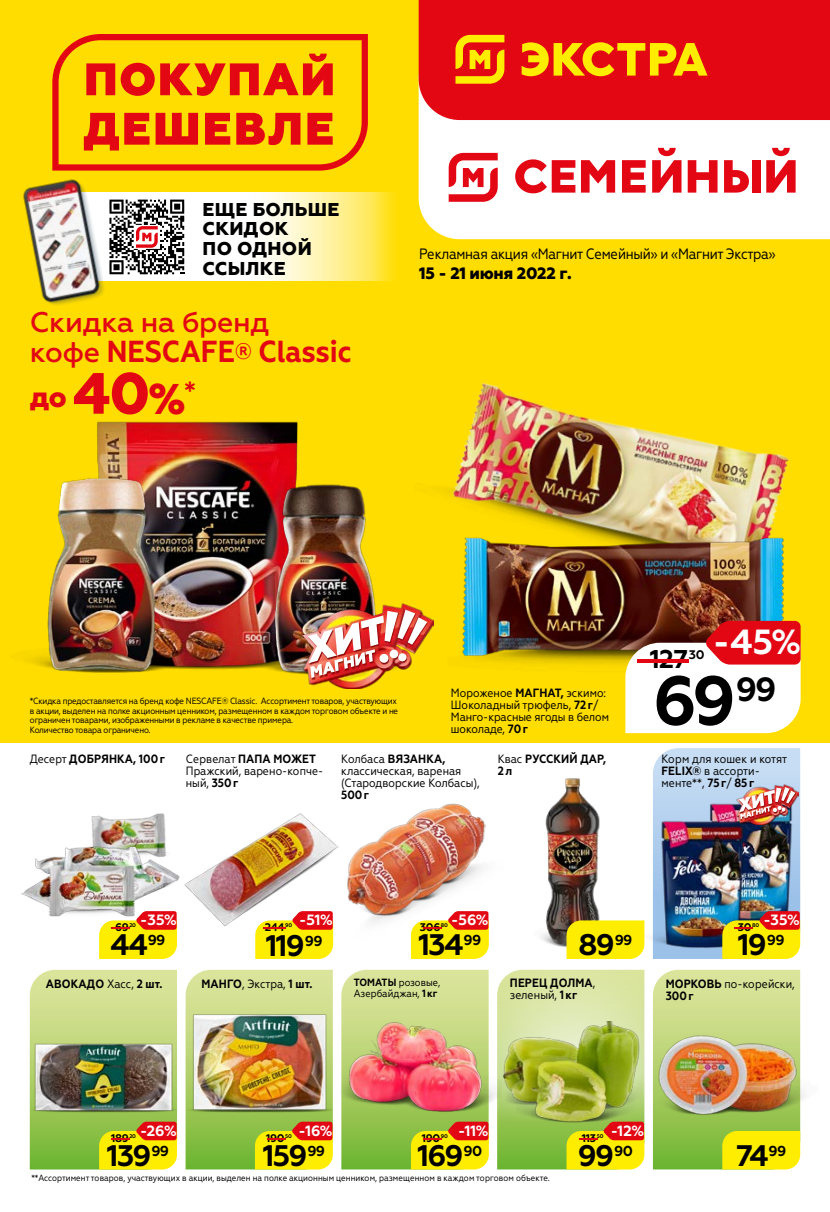
<style>
.page{position:relative;width:830px;height:1212px;background:#fff}
.page>*{position:absolute;margin:0;border:0;box-sizing:border-box;transform-origin:0 0}
.t1{font:700 69px "Geometria";color:#000}
.t2{font:700 34.95px "Geometria";color:#fff}
.t3{font:700 30.45px "Geometria Narrow";color:#e30613}
.t4{font:700 29.7px "Geometria";letter-spacing:-.055em;color:#000}
.t5{font:500 28.5px "Geometria";letter-spacing:-.01em;color:#e30613}
.t6{font:800 28.5px "Geometria";color:#e30613}
.t7{font:700 25.65px "Geometria";color:#000}
.t8{font:800 18.6px/19.6px "Geometria";letter-spacing:.02em;color:#000}
.t9{font:800 16.5px "Geometria";letter-spacing:-.02em;color:#000}
.t10{font:15px "Geometria Narrow";letter-spacing:-.02em;color:#000}
.t11{font:700 14.85px "Geometria";color:#fff}
.t12{font:700 12.45px "Geometria";color:#000}
.t13{font:12px/12px "Geometria Narrow";color:#000}
.t14{font:700 12px/12px "Geometria Narrow";letter-spacing:.01em;color:#000}
.t15{font:700 11.1px "Geometria";letter-spacing:-.03em;color:#000}
.t16{font:10.5px/10.5px "Geometria Narrow";color:#000}
.t17{font:9px/9.8px "Geometria Narrow";letter-spacing:-.02em;color:#000}
.t18{font:9px "Geometria Narrow";color:#000}
.s1{font-family:"Geometria";font-weight:500;font-size:28.5px}
.s2{font-size:22.5px}
.s3{font-size:58.05px}
.s4{font-size:42.9px}
.s5{font-weight:700}
.s6{font-size:25.65px;color:#e30613}
.s7{font-weight:400}
.s8{color:#e30613}
</style>
<div class="page">
<div style="left:0;top:0;width:829px;height:743px;background:#fd0"></div>
<div style="left:418px;top:120px;width:411px;height:119px;background:#fff"></div>
<div style="left:751px;top:160px;width:9px;height:33px;background:#e30613"></div>
<svg style="left:723px;top:160px;width:25px;height:33px"></svg>
<svg style="left:687px;top:160px;width:30px;height:33px"></svg>
<svg style="left:621px;top:160px;width:24px;height:33px"></svg>
<svg style="left:515px;top:159px;width:100px;height:34px;background:#ee7178"></svg>
<svg style="left:765px;top:148px;width:30px;height:45px"></svg>
<svg style="left:651px;top:148px;width:30px;height:45px"></svg>
<svg style="left:448px;top:153px;width:49px;height:49px;background:#ef767d"></svg>
<div style="left:418px;top:0;width:411px;height:120px;background:#e30613"></div>
<svg style="left:521px;top:42px;width:186px;height:34px"></svg>
<svg style="left:455px;top:35px;width:49px;height:49px"></svg>
<svg style="left:52px;top:34px;width:316px;height:137px"></svg>
<svg style="left:84px;top:113px;width:248px;height:38px"></svg>
<svg style="left:86px;top:54px;width:246px;height:42px"></svg>
<svg style="left:116px;top:193px;width:318px;height:88px;background:#fff3a9"></svg>
<img style="left:23px;top:163px;width:93px;height:142px">
<svg style="left:107px;top:198px;width:78px;height:77px"></svg>
<svg style="left:109px;top:200px;width:75px;height:74px;background:#877d7e"></svg>
<img style="left:799px;top:801px;width:2px;height:131px">
<img style="left:488px;top:1068px;width:9px;height:69px">
<img style="left:348px;top:803px;width:137px;height:120px">
<img style="left:541px;top:778px;width:59px;height:169px">
<img style="left:184px;top:813px;width:154px;height:116px">
<img style="left:91px;top:813px;width:74px;height:15px">
<img style="left:21px;top:828px;width:159px;height:89px">
<img style="left:644px;top:920px;width:1px;height:27px">
<img style="left:800px;top:1051px;width:5px;height:78px">
<img style="left:644px;top:1066px;width:1px;height:62px">
<img style="left:444px;top:382px;width:345px;height:149px">
<img style="left:462px;top:531px;width:329px;height:133px">
<img style="left:97px;top:421px;width:201px;height:249px">
<img style="left:26px;top:632px;width:159px;height:38px">
<img style="left:43px;top:470px;width:121px;height:203px">
<img style="left:230px;top:634px;width:37px;height:36px">
<img style="left:267px;top:482px;width:108px;height:192px">
<svg style="left:255px;top:911px;width:78px;height:48px;background:#f9c525"></svg>
<img style="left:652px;top:970px;width:147px;height:199px">
<svg style="left:99px;top:911px;width:78px;height:48px;background:#f7c323"></svg>
<img style="left:30px;top:970px;width:147px;height:199px">
<img style="left:185px;top:970px;width:148px;height:199px">
<svg style="left:566px;top:920px;width:78px;height:39px;background:#fae807"></svg>
<svg style="left:411px;top:911px;width:77px;height:48px;background:#f9c524"></svg>
<svg style="left:625px;top:621px;width:175px;height:112px;background:#e6b6b3"></svg>
<img style="left:302px;top:604px;width:132px;height:84px">
<img style="left:307px;top:610px;width:120px;height:68px">
<img style="left:652px;top:748px;width:147px;height:211px">
<img style="left:341px;top:970px;width:147px;height:199px">
<img style="left:497px;top:970px;width:147px;height:199px">
<h3 class="t8" style="left:202px;top:200px;width:138px">ЕЩЕ БОЛЬШЕ<br>СКИДОК<br>ПО ОДНОЙ<br>ССЫЛКЕ</h3>
<h3 class="t5" style="left:30px;top:305px;width:241px">Скидка на бренд</h3>
<h3 class="t3" style="left:30px;top:334px;width:323px"><span class="s1">кофе</span> NESCAFE<span class="s2">®</span> Classic</h3>
<h3 class="t6" style="left:30px;top:380px;width:167px">до <span class="s3">40</span><span class="s4">%</span><sup>*</sup></h3>
<p class="t10" style="left:419px;top:245px;width:358px">Рекламная акция «Магнит Семейный» и «Магнит Экстра»</p>
<h3 class="t9" style="left:419px;top:263px;width:154px">15 - 21 июня 2022 г.</h3>
<p class="t17" style="left:30px;top:696px;width:369px">*Скидка предоставляется на бренд кофе NESCAFE® Classic. Ассортимент товаров, участвующих в акции, выделен на полке акционным ценником, размещенном в каждом торговом объекте и не ограничен товарами, изображенными в рекламе в качестве примера.<br>Количество товара ограничено.</p>
<p class="t13" style="left:450px;top:687px;width:159px">Мороженое <span class="s5">МАГНАТ,</span> эскимо:<br>Шоколадный трюфель, <span class="s5">72г</span>/<br>Манго-красные ягоды в белом шоколаде, <span class="s5">70г</span></p>
<h2 class="t2" style="left:712px;top:621px;width:90px">-45%</h2>
<h3 class="t7" style="left:649px;top:644px;width:39px">127</h3>
<p class="t12" style="left:620px;top:647px;width:85px"><span class="s6">-</span>30</p>
<h1 class="t1" style="left:652px;top:660px;width:125px">69<sup>99</sup></h1>
<p class="t14" style="left:30px;top:753px;width:137px"><span class="s7">Десерт</span> ДОБРЯНКА, 100г</p>
<p class="t13" style="left:186px;top:753px;width:139px">Сервелат <span class="s5">ПАПА МОЖЕТ<br></span>Пражский, варено-копче&shy;ный, <span class="s5">350г</span></p>
<p class="t13" style="left:341px;top:753px;width:140px">Колбаса <span class="s5">ВЯЗАНКА, </span>классическая, вареная (Стародворские Колбасы),</p>
<p class="t14" style="left:341px;top:789px;width:29px">500г</p>
<p class="t14" style="left:497px;top:753px;width:110px"><span class="s7">Квас</span> РУССКИЙ ДАР,<br>2л</p>
<p class="t13" style="left:661px;top:753px;width:127px">Корм для кошек и котят<br><span class="s5">FELIX®</span> в ассорти&shy;менте**, <span class="s5">75г</span>/ <span class="s5">85г</span></p>
<p class="t11" style="left:140px;top:911px;width:38px">-35%</p>
<h3 class="t4" style="left:111px;top:927px;width:56px">44<sup>99</sup></h3>
<p class="t15" style="left:105px;top:921px;width:32px"><span class="s8">-</span>69<sup>20</sup></p>
<p class="t15" style="left:256px;top:921px;width:38px"><span class="s8">-</span>244<sup>90</sup></p>
<p class="t11" style="left:299px;top:911px;width:35px">-51%</p>
<h3 class="t4" style="left:266px;top:928px;width:58px">119<sup>99</sup></h3>
<p class="t11" style="left:451px;top:911px;width:39px">-56%</p>
<h3 class="t4" style="left:418px;top:927px;width:64px">134<sup>99</sup></h3>
<p class="t15" style="left:417px;top:921px;width:32px"><span class="s8">-</span>306<sup>80</sup></p>
<h3 class="t4" style="left:578px;top:927px;width:55px">89<sup>99</sup></h3>
<p class="t11" style="left:763px;top:911px;width:38px">-35%</p>
<h3 class="t4" style="left:737px;top:927px;width:48px">19<sup>99</sup></h3>
<p class="t15" style="left:728px;top:921px;width:32px"><span class="s8">-</span>30<sup>80</sup></p>
<p class="t14" style="left:46px;top:977px;width:118px">АВОКАДО <span class="s7">Хасс,</span> 2 шт.</p>
<p class="t14" style="left:201px;top:977px;width:112px">МАНГО<span class="s7">, Экстра,</span> 1 шт.</p>
<p class="t16" style="left:353px;top:977px;width:88px"><span class="s5">ТОМАТЫ</span> розовые,<br>Азербайджан, <span class="s5">1кг</span></p>
<p class="t14" style="left:509px;top:977px;width:87px">ПЕРЕЦ ДОЛМА<span class="s7">, зеленый,</span> 1кг</p>
<p class="t13" style="left:665px;top:977px;width:130px"><span class="s5">МОРКОВЬ</span> по-корейски,<br><span class="s5">300г</span></p>
<p class="t11" style="left:140px;top:1121px;width:38px">-26%</p>
<h3 class="t4" style="left:107px;top:1138px;width:64px">139<sup>99</sup></h3>
<p class="t15" style="left:105px;top:1131px;width:32px"><span class="s8">-</span>189<sup>20</sup></p>
<p class="t11" style="left:298px;top:1121px;width:36px">-16%</p>
<h3 class="t4" style="left:262px;top:1138px;width:64px">159<sup>99</sup></h3>
<p class="t15" style="left:261px;top:1131px;width:32px"><span class="s8">-</span>190<sup>50</sup></p>
<p class="t11" style="left:458px;top:1121px;width:32px">-11%</p>
<h3 class="t4" style="left:417px;top:1138px;width:66px">169<sup>90</sup></h3>
<p class="t15" style="left:417px;top:1131px;width:32px"><span class="s8">-</span>190<sup>90</sup></p>
<p class="t11" style="left:610px;top:1121px;width:35px">-12%</p>
<h3 class="t4" style="left:577px;top:1138px;width:56px">99<sup>90</sup></h3>
<h3 class="t4" style="left:735px;top:1138px;width:52px">74<sup>99</sup></h3>
<p class="t15" style="left:572px;top:1131px;width:32px"><span class="s8">-</span>113<sup>50</sup></p>
<p class="t18" style="left:31px;top:1173px;width:519px">**Ассортимент товаров, участвующих в акции, выделен на полке акционным ценником, размещенном в каждом торговом объекте.</p>
</div>
